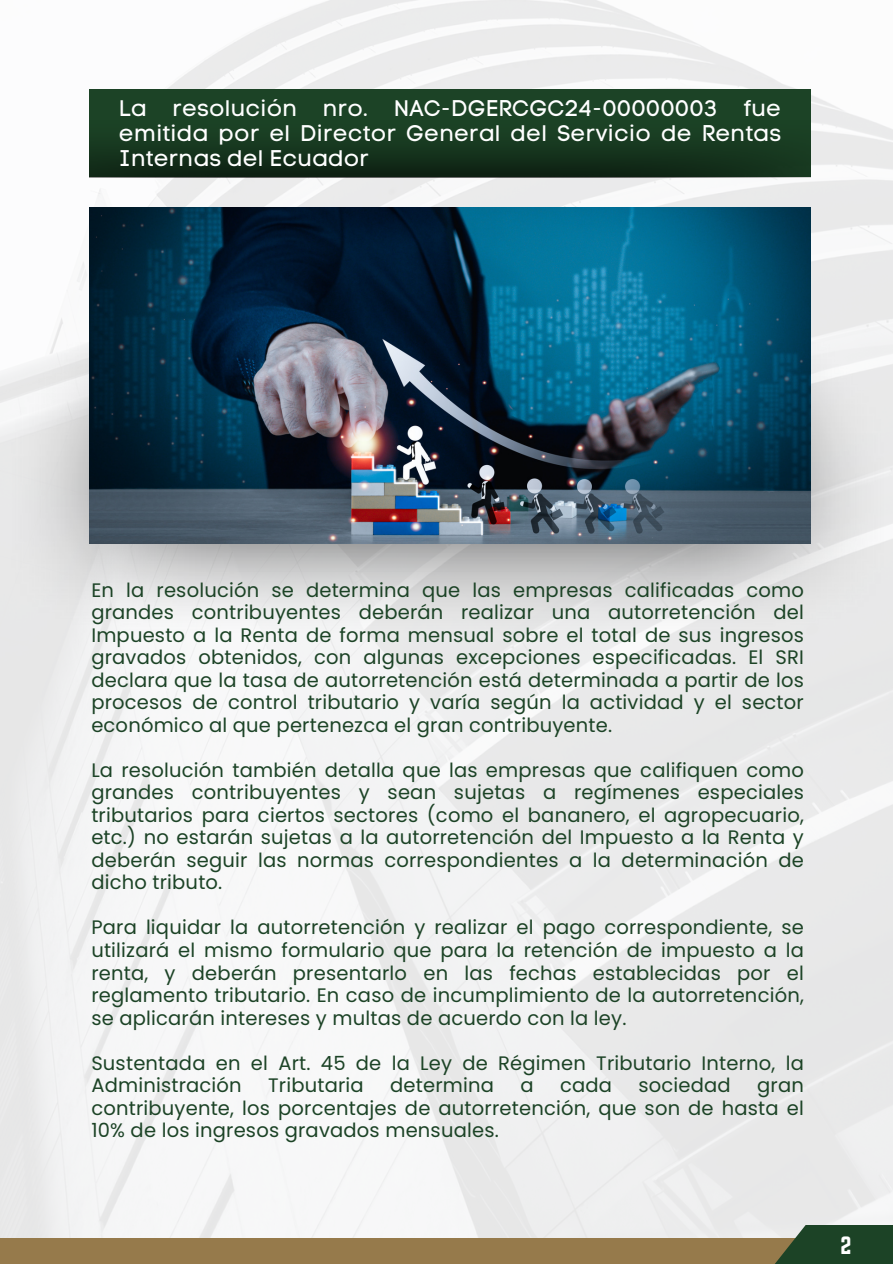
<style>
.page{position:relative;width:893px;height:1264px;background:#fff}
.page>*{position:absolute;margin:0;border:0;box-sizing:border-box;transform-origin:0 0}
.t1{font:22.5px/24.8px "Code Pro Normal LC";letter-spacing:.01em;color:#fff;text-align:justify}
.t2{font:21.9px "Norwester";color:#fff}
.t3{font:19.5px/22.5px "Poppins";letter-spacing:.01em;color:#1c4326;text-align:justify}
</style>
<div class="page">
<img style="left:0;top:0;width:892px;height:1238px">
<img style="left:12px;top:343px;width:871px;height:289px">
<img style="left:89px;top:207px;width:721px;height:337px">
<div style="left:0;top:1238px;width:810px;height:25px;background:#967a4b"></div>
<svg style="left:752px;top:1224px;width:140px;height:39px;fill:#1c4326"></svg>
<div style="left:89px;top:89px;width:721px;height:88px;background:linear-gradient(to bottom,#1f4b2a,#112a17)"></div>
<p class="t1" style="left:119px;top:96px;width:663px">La resolución nro. NAC-DGERCGC24-00000003 fue emitida por el Director General del Servicio de Rentas Internas del Ecuador</p>
<p class="t3" style="left:91px;top:578px;width:714px">En la resolución se determina que las empresas calificadas como grandes contribuyentes deberán realizar una autorretención del Impuesto a la Renta de forma mensual sobre el total de sus ingresos gravados obtenidos, con algunas excepciones especificadas. El SRI declara que la tasa de autorretención está determinada a partir de los procesos de control tributario y varía según la actividad y el sector económico al que pertenezca el gran contribuyente.</p>
<p class="t3" style="left:91px;top:758px;width:714px">La resolución también detalla que las empresas que califiquen como grandes contribuyentes y sean sujetas a regímenes especiales tributarios para ciertos sectores (como el bananero, el agropecuario, etc.) no estarán sujetas a la autorretención del Impuesto a la Renta y deberán seguir las normas correspondientes a la determinación de dicho tributo.</p>
<p class="t3" style="left:91px;top:916px;width:714px">Para liquidar la autorretención y realizar el pago correspondiente, se utilizará el mismo formulario que para la retención de impuesto a la renta, y deberán presentarlo en las fechas establecidas por el reglamento tributario. En caso de incumplimiento de la autorretención, se aplicarán intereses y multas de acuerdo con la ley.</p>
<p class="t3" style="left:91px;top:1051px;width:714px">Sustentada en el Art. 45 de la Ley de Régimen Tributario Interno, la<br>Administración</p>
<p class="t3" style="left:268px;top:1073px;width:97px">Tributaria</p>
<p class="t3" style="left:390px;top:1073px;width:105px">determina</p>
<p class="t3" style="left:520px;top:1073px;width:15px">a</p>
<p class="t3" style="left:560px;top:1073px;width:53px">cada</p>
<p class="t3" style="left:638px;top:1073px;width:94px">sociedad</p>
<p class="t3" style="left:91px;top:1073px;width:714px;text-indent:665px">gran contribuyente, los porcentajes de autorretención, que son de hasta el 10% de los ingresos gravados mensuales.</p>
<p class="t2" style="left:840px;top:1232px;width:12px">2</p>
</div>
